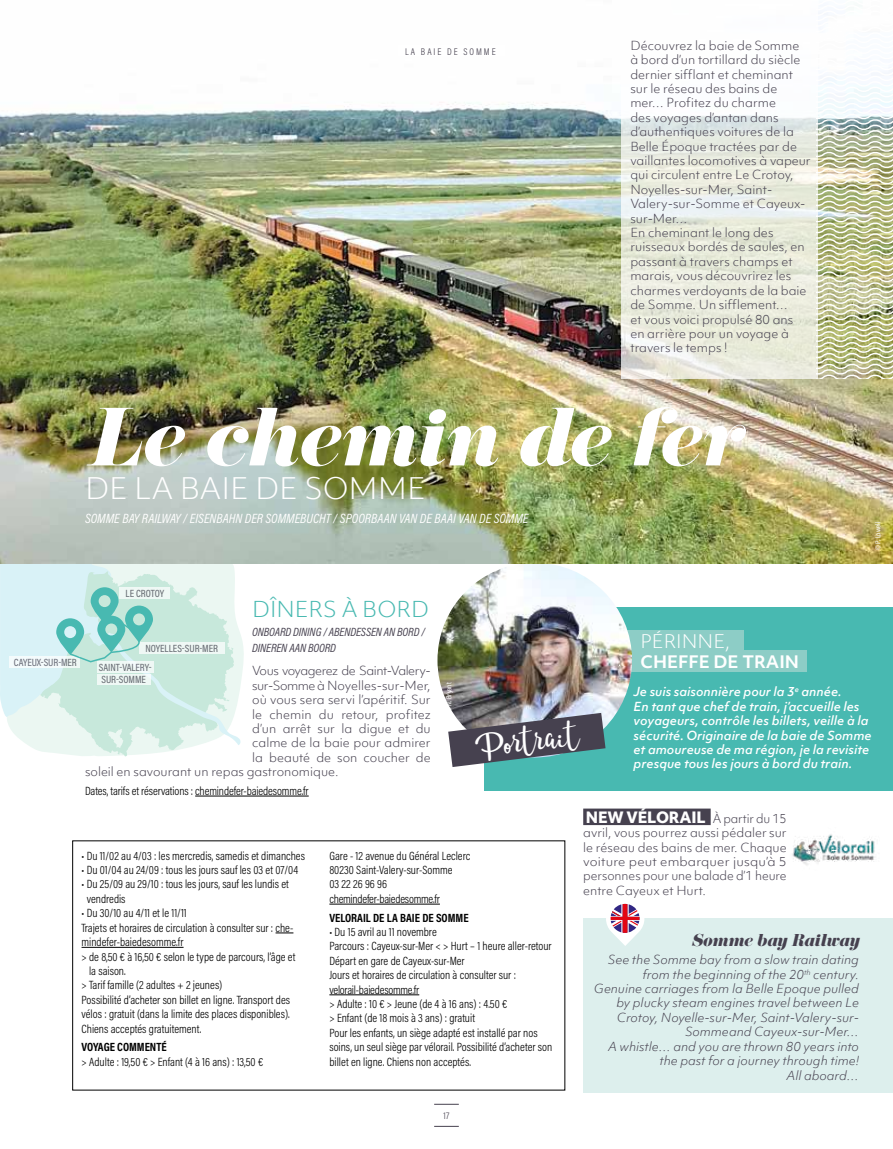
<style>
.page{position:relative;width:893px;height:1149px;background:#fff}
.page>*{position:absolute;margin:0;border:0;box-sizing:border-box;transform-origin:0 0}
.t1{font:italic 72px "Eloquent JF Pro";color:#fff}
.t2{font:39px "Moments";color:#fff}
.t3{font:300 28.5px "Objektiv Mk 1";color:#fff}
.t4{font:300 21px "Objektiv Mk 1";color:#48b9b1}
.t5{font:300 18px "Objektiv Mk 1";color:#fff}
.t6{font:700 16.5px "Objektiv Mk 1";color:#fff}
.t7{font:800 15px "Objektiv Mk 1";letter-spacing:-.01em;color:#fff;scale:.96 1}
.t8{font:italic 15px "Eloquent JF Pro";color:#46414f}
.t9{font:italic 13.5px "Acumin Pro Cond";color:#fff}
.t10{font:300 12px/14.4px "Acumin Pro Cond";color:#000}
.t11{font:300 12px/14.4px "Objektiv Mk 1";color:#46414f}
.t12{font:italic 300 12px/14.4px "Objektiv Mk 1";color:#46414f;text-align:right}
.t13{font:italic 500 12px/14.4px "Objektiv Mk 1";color:#fff}
.t14{font:italic 12px/16.2px "Acumin Pro Cond";letter-spacing:-.01em;color:#46414f}
.t15{font:700 12px "Acumin Pro Cond";color:#000}
.t16{font:300 12px "Objektiv Mk 1";letter-spacing:-.04em;color:#46414f}
.t17{font:500 10.5px "Acumin Pro Cond";color:#46414f}
.t18{font:300 9.75px "Acumin Pro Cond";letter-spacing:.2em;color:#46414f}
.t19{font:7.5px "Acumin Pro Cond";color:#fff}
.s1{font-weight:300;font-size:12px;color:#46414f}
</style>
<div class="page">
<svg style="left:0;top:563px;width:245px;height:194px"></svg>
<hr style="left:195px;top:795px;width:114px;height:1px;background:#000">
<div style="left:485px;top:607px;width:408px;height:183px;background:#48b9b1"></div>
<div style="left:594px;top:630px;width:150px;height:21px;background:#8dcdc6"></div>
<div style="left:594px;top:649px;width:213px;height:22px;background:#8dcdc6"></div>
<img style="left:437px;top:562px;width:195px;height:195px;border-radius:97px">
<img style="left:0;top:102px;width:893px;height:461px">
<svg style="left:621px;top:102px;width:195px;height:276px;background:#e9ece1"></svg>
<div style="left:583px;top:918px;width:310px;height:174px;background:#ddefed"></div>
<svg style="left:276px;top:932px;width:17px;height:1px"></svg>
<hr style="left:82px;top:946px;width:102px;height:1px;background:#000">
<hr style="left:329px;top:903px;width:111px;height:1px;background:#000">
<hr style="left:329px;top:994px;width:90px;height:1px;background:#000">
<svg style="left:606px;top:903px;width:39px;height:42px"></svg>
<svg style="left:448px;top:712px;width:157px;height:54px"></svg>
<svg style="left:816px;top:13px;width:77px;height:365px"></svg>
<div style="left:583px;top:808px;width:128px;height:16px;background:#46414f"></div>
<img style="left:792px;top:834px;width:83px;height:31px">
<svg style="left:434px;top:1103px;width:25px;height:1px"></svg>
<svg style="left:434px;top:1125px;width:25px;height:1px"></svg>
<p class="t18" style="left:405px;top:45px;width:92px">LA BAIE DE SOMME</p>
<p class="t11" style="left:630px;top:38px;width:182px">Découvrez la baie de Somme<br>à bord d’un tortillard du siècle dernier sifflant et cheminant sur le réseau des bains de mer… Profitez du charme<br>des voyages d’antan dans d’authentiques voitures de la<br>Belle Époque tractées par de vaillantes locomotives à vapeur qui circulent entre Le Crotoy,<br>Noyelles-sur-Mer, Saint-<br>Valery-sur-Somme et Cayeux&shy;sur-Mer…<br>En cheminant le long des ruisseaux bordés de saules, en passant à travers champs et marais, vous découvrirez les charmes verdoyants de la baie de Somme. Un sifflement…<br>et vous voici propulsé 80 ans<br>en arrière pour un voyage à travers le temps !</p>
<h1 class="t1" style="left:85px;top:398px;width:657px">Le chemin de fer</h1>
<h3 class="t3" style="left:85px;top:468px;width:342px">DE LA BAIE DE SOMME</h3>
<p class="t9" style="left:85px;top:509px;width:445px">SOMME BAY RAILWAY / EISENBAHN DER SOMMEBUCHT / SPOORBAAN VAN DE BAAI VAN DE SOMME</p>
<p class="t19" style="left:873px;top:550px;width:30px;rotate:-90deg">© P. Lowell</p>
<p class="t17" style="left:14px;top:655px;width:64px">CAYEUX-SUR-MER</p>
<p class="t17" style="left:126px;top:586px;width:40px">LE CROTOY</p>
<h3 class="t4" style="left:252px;top:595px;width:178px">DÎNERS À BORD</h3>
<p class="t14" style="left:252px;top:623px;width:174px">ONBOARD DINING / ABENDESSEN AN BORD /<br>DINEREN AAN BOORD</p>
<p class="t16" style="left:252px;top:662px;width:180px">Vous voyagerez de Saint-Valery-</p>
<p class="t11" style="left:252px;top:677px;width:180px">sur-Somme à Noyelles-sur-Mer,</p>
<p class="t11" style="left:252px;top:692px;width:180px">où vous sera servi l’apéritif. Sur</p>
<p class="t11" style="left:252px;top:706px;width:180px">le chemin du retour, profitez</p>
<p class="t11" style="left:252px;top:721px;width:180px">d’un arrêt sur la digue et du</p>
<p class="t11" style="left:252px;top:735px;width:180px">calme de la baie pour admirer</p>
<p class="t11" style="left:252px;top:749px;width:180px">la beauté de son coucher de</p>
<p class="t11" style="left:85px;top:764px;width:255px">soleil en savourant un repas gastronomique.</p>
<p class="t10" style="left:85px;top:783px;width:225px">Dates, tarifs et réservations : chemindefer-baiedesomme.fr</p>
<p class="t17" style="left:146px;top:641px;width:74px">NOYELLES-SUR-MER</p>
<p class="t17" style="left:99px;top:660px;width:55px">SAINT-VALERY-</p>
<p class="t17" style="left:101px;top:672px;width:46px">SUR-SOMME</p>
<p class="t19" style="left:444px;top:711px;width:31px;rotate:-90deg">© N. Bryant</p>
<h2 class="t2" style="left:472px;top:723px;width:107px;rotate:-7deg">Portrait</h2>
<h3 class="t5" style="left:640px;top:628px;width:91px">PÉRINNE,</h3>
<h3 class="t6" style="left:640px;top:649px;width:160px">CHEFFE DE TRAIN</h3>
<p class="t13" style="left:634px;top:684px;width:240px">Je suis saisonnière pour la 3<sup>e</sup> année.<br>En tant que chef de train, j’accueille les voyageurs, contrôle les billets, veille à la sécurité. Originaire de la baie de Somme et amoureuse de ma région, je la revisite presque tous les jours à bord du train.</p>
<p class="t10" style="left:82px;top:847px;width:225px">• Du 11/02 au 4/03 : les mercredis, samedis et dimanches</p>
<p class="t10" style="left:82px;top:862px;width:218px">• Du 01/04 au 24/09 : tous les jours sauf les 03 et 07/04</p>
<p class="t10" style="left:87px;top:876px;width:204px;text-indent:-5px">• Du 25/09 au 29/10 : tous les jours, sauf les lundis et vendredis</p>
<p class="t10" style="left:82px;top:905px;width:107px">• Du 30/10 au 4/11 et le 11/11</p>
<p class="t10" style="left:82px;top:919px;width:213px">Trajets et horaires de circulation à consulter sur : che-</p>
<p class="t10" style="left:82px;top:934px;width:104px">mindefer-baiedesomme.fr</p>
<p class="t10" style="left:82px;top:948px;width:216px">&gt; de 8,50 € à 16,50 € selon le type de parcours, l’âge et</p>
<p class="t10" style="left:89px;top:963px;width:38px">la saison.</p>
<p class="t10" style="left:82px;top:977px;width:142px">&gt; Tarif famille (2 adultes + 2 jeunes)</p>
<p class="t10" style="left:82px;top:991px;width:210px">Possibilité d’acheter son billet en ligne. Transport des</p>
<p class="t10" style="left:82px;top:1006px;width:210px">vélos : gratuit (dans la limite des places disponibles).</p>
<p class="t10" style="left:82px;top:1020px;width:121px">Chiens acceptés gratuitement.</p>
<p class="t15" style="left:82px;top:1038px;width:87px">VOYAGE COMMENTÉ</p>
<p class="t10" style="left:82px;top:1053px;width:183px">&gt; Adulte : 19,50 € &gt; Enfant (4 à 16 ans) : 13,50 €</p>
<p class="t10" style="left:329px;top:847px;width:142px">Gare - 12 avenue du Général Leclerc<br>80230 Saint-Valery-sur-Somme<br>03 22 26 96 96 chemindefer-baiedesomme.fr</p>
<p class="t15" style="left:329px;top:909px;width:141px">VELORAIL DE LA BAIE DE SOMME</p>
<p class="t10" style="left:329px;top:924px;width:224px">• Du 15 avril au 11 novembre<br>Parcours : Cayeux-sur-Mer &lt; &gt; Hurt – 1 heure aller-retour Départ en gare de Cayeux-sur-Mer<br>Jours et horaires de circulation à consulter sur : velorail-baiedesomme.fr<br>&gt; Adulte : 10 € &gt; Jeune (de 4 à 16 ans) : 4.50 €<br>&gt; Enfant (de 18 mois à 3 ans) : gratuit<br>Pour les enfants, un siège adapté est installé par nos soins, un seul siège par vélorail. Possibilité d’acheter son billet en ligne. Chiens non acceptés.</p>
<p class="t18" style="left:444px;top:1108px;width:7px">17</p>
<p class="t7" style="left:586px;top:806px;width:211px">NEW VÉLORAIL <span class="s1">À partir du 15</span></p>
<p class="t11" style="left:583px;top:825px;width:205px;text-align:justify">avril, vous pourrez aussi pédaler sur le réseau des bains de mer. Chaque voiture peut embarquer jusqu’à 5 personnes pour une balade d’1 heure entre Cayeux et Hurt.</p>
<p class="t8" style="left:691px;top:931px;width:169px">Somme bay Railway</p>
<p class="t12" style="left:594px;top:952px;width:267px">See the Somme bay from a slow train dating from the beginning of the 20<sup>th</sup> century.<br>Genuine carriages from la Belle Epoque pulled by plucky steam engines travel between Le Crotoy, Noyelle-sur-Mer, Saint-Valery-sur-Sommeand Cayeux-sur-Mer…<br>A whistle… and you are thrown 80 years into the past for a journey through time!<br>All aboard…</p>
</div>
